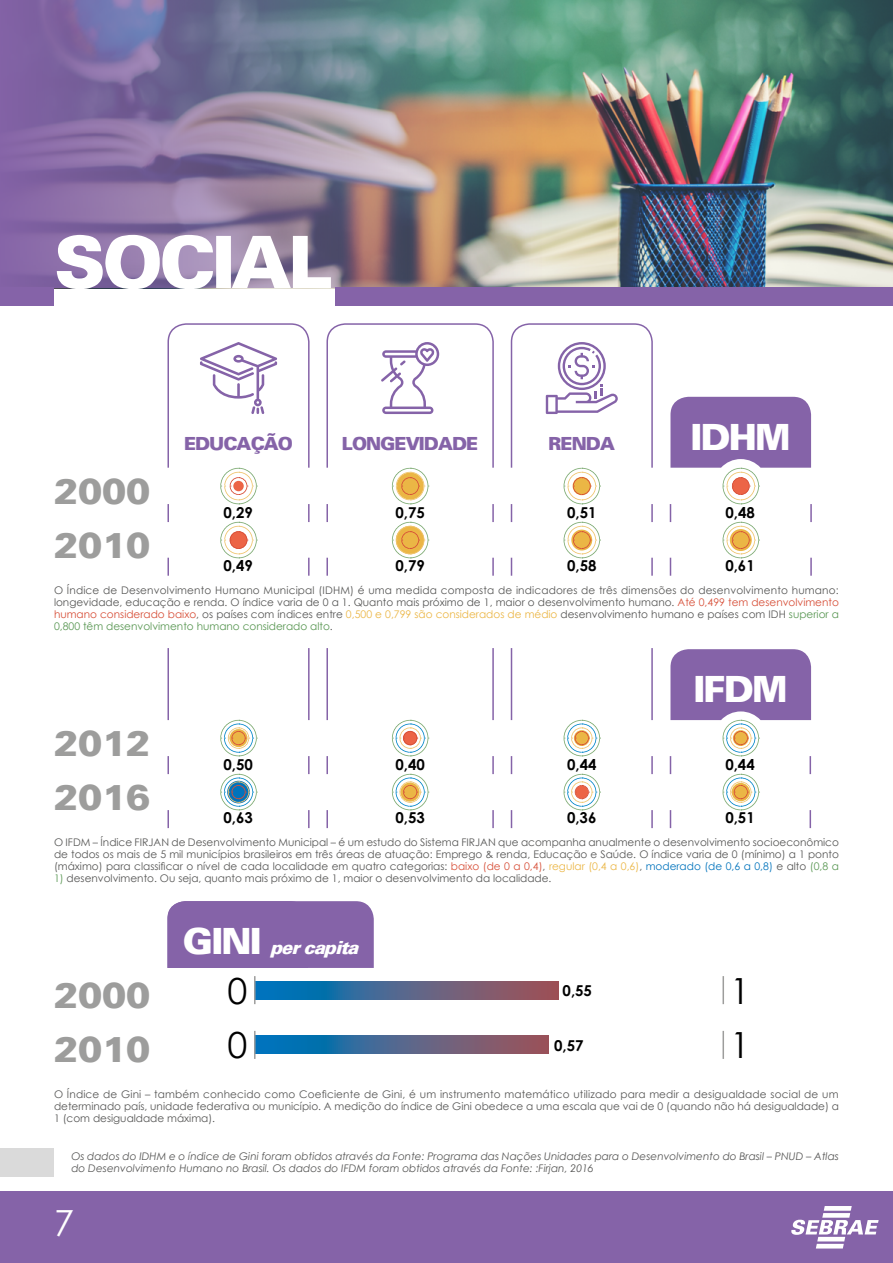
<style>
.page{position:relative;width:893px;height:1263px;background:#fff}
.page>*{position:absolute;margin:0;border:0;box-sizing:border-box;transform-origin:0 0}
.t1{font:900 72px "Univers";letter-spacing:-.05em;color:#fff}
.t2{font:900 36px "Univers";color:#9d9d9c}
.t3{font:900 36px "Univers";letter-spacing:-.05em;color:#fff}
.t4{font:36px/54.8px "Century Gothic";color:#000}
.t5{font:36px "Century Gothic";color:#fff}
.t6{font:900 18px "Univers";letter-spacing:-.05em;color:#8563a8}
.t7{font:italic 900 18px "Univers";letter-spacing:-.05em;color:#fff}
.t8{font:700 15px "Century Gothic";color:#000}
.t9{font:10.5px/12px "Century Gothic";color:#575756;text-align:justify}
.t10{font:italic 10.5px/12px "Century Gothic";color:#575756}
.s1{color:#d74f38}
.s2{color:#ebb645}
.s3{color:#599753}
.s4{color:#0073bc}
.s5{font-style:normal;font-size:36px}
</style>
<div class="page">
<img style="left:541px;top:0;width:352px;height:288px">
<img style="left:0;top:0;width:541px;height:288px">
<div style="left:0;top:288px;width:54px;height:18px;background:#8563a8"></div>
<div style="left:335px;top:288px;width:558px;height:18px;background:#8563a8"></div>
<div style="left:0;top:1192px;width:893px;height:71px;background:#8563a8"></div>
<svg style="left:791px;top:1206px;width:88px;height:42px"></svg>
<hr style="left:167px;top:648px;width:2px;height:72px;background:#8563a8">
<hr style="left:511px;top:648px;width:1px;height:72px;background:#8563a8">
<hr style="left:326px;top:648px;width:2px;height:72px;background:#8563a8">
<hr style="left:308px;top:648px;width:2px;height:72px;background:#8563a8">
<hr style="left:651px;top:648px;width:2px;height:72px;background:#8563a8">
<hr style="left:492px;top:648px;width:2px;height:72px;background:#8563a8">
<svg style="left:167px;top:756px;width:2px;height:18px"></svg>
<svg style="left:167px;top:810px;width:2px;height:18px"></svg>
<svg style="left:511px;top:756px;width:1px;height:18px"></svg>
<svg style="left:511px;top:810px;width:1px;height:18px"></svg>
<svg style="left:326px;top:756px;width:2px;height:18px"></svg>
<svg style="left:326px;top:810px;width:2px;height:18px"></svg>
<svg style="left:308px;top:756px;width:2px;height:18px"></svg>
<svg style="left:308px;top:810px;width:2px;height:18px"></svg>
<svg style="left:651px;top:756px;width:2px;height:18px"></svg>
<svg style="left:651px;top:810px;width:2px;height:18px"></svg>
<svg style="left:492px;top:756px;width:2px;height:18px"></svg>
<svg style="left:492px;top:810px;width:2px;height:18px"></svg>
<svg style="left:167px;top:323px;width:143px;height:253px"></svg>
<svg style="left:670px;top:397px;width:142px;height:179px"></svg>
<svg style="left:326px;top:323px;width:168px;height:253px"></svg>
<svg style="left:510px;top:323px;width:143px;height:253px"></svg>
<svg style="left:220px;top:720px;width:37px;height:37px"></svg>
<svg style="left:392px;top:720px;width:37px;height:37px"></svg>
<svg style="left:564px;top:720px;width:37px;height:37px"></svg>
<svg style="left:220px;top:774px;width:37px;height:37px"></svg>
<svg style="left:392px;top:774px;width:37px;height:37px"></svg>
<svg style="left:564px;top:774px;width:37px;height:37px"></svg>
<svg style="left:670px;top:649px;width:141px;height:179px"></svg>
<div style="left:167px;top:901px;width:207px;height:67px;background:#8563a8"></div>
<svg style="left:256px;top:981px;width:303px;height:18px;background:#4e658b"></svg>
<svg style="left:256px;top:1036px;width:293px;height:18px;background:#4c658d"></svg>
<hr style="left:254px;top:976px;width:2px;height:28px;background:#9d9d9c">
<hr style="left:722px;top:976px;width:2px;height:28px;background:#9d9d9c">
<hr style="left:254px;top:1031px;width:2px;height:28px;background:#9d9d9c">
<hr style="left:722px;top:1031px;width:2px;height:28px;background:#9d9d9c">
<div style="left:0;top:1149px;width:54px;height:28px;background:#dadada"></div>
<h1 class="t1" style="left:54px;top:215px;width:280px">SOCIAL</h1>
<h2 class="t2" style="left:54px;top:467px;width:98px">2000</h2>
<h3 class="t6" style="left:184px;top:432px;width:110px">EDUCAÇÃO</h3>
<h3 class="t6" style="left:548px;top:432px;width:68px">RENDA</h3>
<h3 class="t6" style="left:342px;top:432px;width:138px">LONGEVIDADE</h3>
<h2 class="t3" style="left:690px;top:413px;width:102px">IDHM</h2>
<h2 class="t2" style="left:54px;top:521px;width:98px">2010</h2>
<h3 class="t8" style="left:223px;top:501px;width:31px">0,29</h3>
<h3 class="t8" style="left:395px;top:501px;width:31px">0,75</h3>
<h3 class="t8" style="left:567px;top:501px;width:31px">0,51</h3>
<h3 class="t8" style="left:725px;top:501px;width:31px">0,48</h3>
<h3 class="t8" style="left:223px;top:554px;width:31px">0,49</h3>
<h3 class="t8" style="left:395px;top:554px;width:31px">0,79</h3>
<h3 class="t8" style="left:567px;top:554px;width:31px">0,58</h3>
<h3 class="t8" style="left:725px;top:554px;width:31px">0,61</h3>
<p class="t9" style="left:54px;top:584px;width:786px">O Índice de Desenvolvimento Humano Municipal (IDHM) é uma medida composta de indicadores de três dimensões do desenvolvimento humano: longevidade, educação e renda. O índice varia de 0 a 1. Quanto mais próximo de 1, maior o desenvolvimento humano. <span class="s1">Até 0,499 tem desenvolvimento humano considerado baixo</span>, os países com índices entre <span class="s2">0,500 e 0,799 são considerados de médio</span> desenvolvimento humano e países com IDH <span class="s3">superior a 0,800 têm desenvolvimento humano considerado alto</span>.</p>
<h2 class="t2" style="left:54px;top:719px;width:98px">2012</h2>
<h2 class="t2" style="left:54px;top:773px;width:98px">2016</h2>
<h2 class="t3" style="left:693px;top:665px;width:96px">IFDM</h2>
<h3 class="t8" style="left:223px;top:753px;width:31px">0,50</h3>
<h3 class="t8" style="left:395px;top:753px;width:31px">0,40</h3>
<h3 class="t8" style="left:567px;top:753px;width:31px">0,44</h3>
<h3 class="t8" style="left:725px;top:753px;width:31px">0,44</h3>
<h3 class="t8" style="left:223px;top:806px;width:31px">0,63</h3>
<h3 class="t8" style="left:395px;top:806px;width:31px">0,53</h3>
<h3 class="t8" style="left:567px;top:806px;width:31px">0,36</h3>
<h3 class="t8" style="left:725px;top:806px;width:31px">0,51</h3>
<p class="t9" style="left:54px;top:836px;width:786px">O IFDM – Índice FIRJAN de Desenvolvimento Municipal – é um estudo do Sistema FIRJAN que acompanha anualmente o desenvolvimento socioeconômico de todos os mais de 5 mil municípios brasileiros em três áreas de atuação: Emprego &amp; renda, Educação e Saúde. O índice varia de 0 (mínimo) a 1 ponto (máximo) para classificar o nível de cada localidade em quatro categorias: <span class="s1">baixo (de 0 a 0,4)</span>, <span class="s2">regular (0,4 a 0,6)</span>, <span class="s4">moderado (de 0,6 a 0,8)</span> e alto <span class="s3">(0,8 a</span></p>
<p class="t9" style="left:54px;top:872px;width:499px"><span class="s3">1)</span> desenvolvimento. Ou seja, quanto mais próximo de 1, maior o desenvolvimento da localidade.</p>
<h2 class="t2" style="left:54px;top:971px;width:98px">2000</h2>
<h2 class="t2" style="left:54px;top:1025px;width:98px">2010</h2>
<h3 class="t7" style="left:183px;top:936px;width:176px"><span class="s5">GINI</span> per capita</h3>
<h2 class="t4" style="left:227px;top:963px;width:21px">0<br>0</h2>
<h2 class="t4" style="left:730px;top:963px;width:21px">1<br>1</h2>
<h3 class="t8" style="left:563px;top:979px;width:31px">0,55</h3>
<h3 class="t8" style="left:554px;top:1034px;width:31px">0,57</h3>
<p class="t9" style="left:54px;top:1088px;width:786px">O Índice de Gini – também conhecido como Coeficiente de Gini, é um instrumento matemático utilizado para medir a desigualdade social de um determinado país, unidade federativa ou município. A medição do índice de Gini obedece a uma escala que vai de 0 (quando não há desigualdade) a 1 (com desigualdade máxima).</p>
<p class="t10" style="left:71px;top:1150px;width:769px">Os dados do IDHM e o índice de Gini foram obtidos através da Fonte: Programa das Nações Unidades para o Desenvolvimento do Brasil – PNUD – Atlas do Desenvolvimento Humano no Brasil. Os dados do IFDM foram obtidos através da Fonte: :Firjan, 2016</p>
<h2 class="t5" style="left:54px;top:1198px;width:21px">7</h2>
</div>
